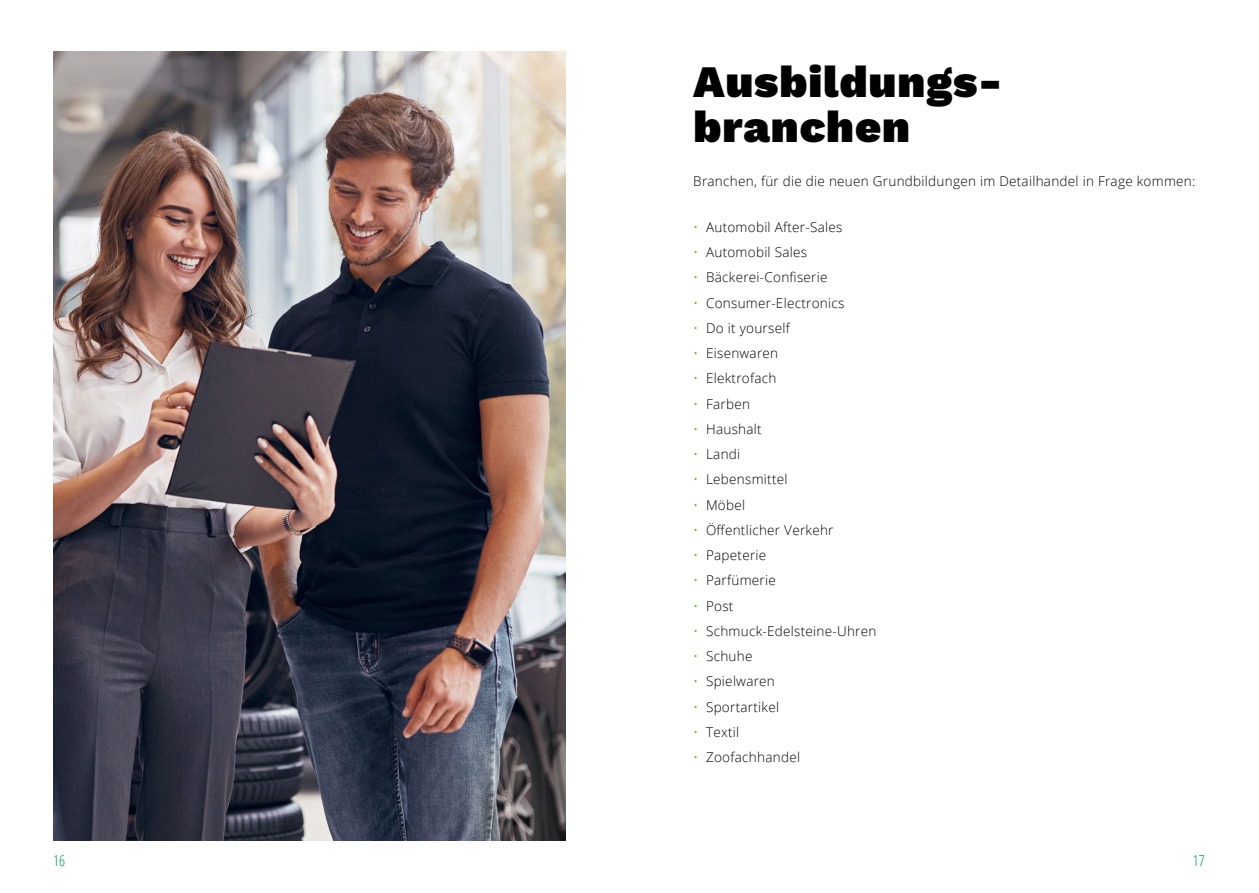
<style>
.page{position:relative;width:1259px;height:893px;background:#fff}
.page>*{position:absolute;margin:0;border:0;box-sizing:border-box;transform-origin:0 0}
.t1{font:900 45px/45px "Work Sans";letter-spacing:.02em;color:#000}
.t2{font:300 15px "Open Sans Condensed";color:#009951}
.t3{font:300 13.5px "Open Sans";letter-spacing:.02em;color:#000}
.s1{color:#76b82a}
</style>
<div class="page">
<img style="left:53px;top:51px;width:513px;height:789px">
<h1 class="t1" style="left:693px;top:58px;width:310px">Ausbildungs&shy;branchen</h1>
<p class="t3" style="left:693px;top:171px;width:503px">Branchen, für die die neuen Grundbildungen im Detailhandel in Frage kommen:</p>
<p class="t3" style="left:693px;top:218px;width:151px"><span class="s1">•</span> Automobil After-Sales</p>
<p class="t3" style="left:693px;top:243px;width:115px"><span class="s1">•</span> Automobil Sales</p>
<p class="t3" style="left:693px;top:268px;width:136px"><span class="s1">•</span> Bäckerei-Confiserie</p>
<p class="t3" style="left:693px;top:293px;width:153px"><span class="s1">•</span> Consumer-Electronics</p>
<p class="t3" style="left:693px;top:319px;width:98px"><span class="s1">•</span> Do it yourself</p>
<p class="t3" style="left:693px;top:344px;width:86px"><span class="s1">•</span> Eisenwaren</p>
<p class="t3" style="left:693px;top:369px;width:85px"><span class="s1">•</span> Elektrofach</p>
<p class="t3" style="left:693px;top:394px;width:58px"><span class="s1">•</span> Farben</p>
<p class="t3" style="left:693px;top:420px;width:70px"><span class="s1">•</span> Haushalt</p>
<p class="t3" style="left:693px;top:445px;width:48px"><span class="s1">•</span> Landi</p>
<p class="t3" style="left:693px;top:470px;width:96px"><span class="s1">•</span> Lebensmittel</p>
<p class="t3" style="left:693px;top:495px;width:53px"><span class="s1">•</span> Möbel</p>
<p class="t3" style="left:693px;top:521px;width:142px"><span class="s1">•</span> Öffentlicher Verkehr</p>
<p class="t3" style="left:693px;top:546px;width:75px"><span class="s1">•</span> Papeterie</p>
<p class="t3" style="left:693px;top:571px;width:84px"><span class="s1">•</span> Parfümerie</p>
<p class="t3" style="left:693px;top:597px;width:42px"><span class="s1">•</span> Post</p>
<p class="t3" style="left:693px;top:622px;width:185px"><span class="s1">•</span> Schmuck-Edelsteine-Uhren</p>
<p class="t3" style="left:693px;top:647px;width:61px"><span class="s1">•</span> Schuhe</p>
<p class="t3" style="left:693px;top:672px;width:83px"><span class="s1">•</span> Spielwaren</p>
<p class="t3" style="left:693px;top:698px;width:87px"><span class="s1">•</span> Sportartikel</p>
<p class="t3" style="left:693px;top:723px;width:47px"><span class="s1">•</span> Textil</p>
<p class="t3" style="left:693px;top:748px;width:108px"><span class="s1">•</span> Zoofachhandel</p>
<p class="t2" style="left:53px;top:851px;width:13px">16</p>
<p class="t2" style="left:1192px;top:851px;width:13px">17</p>
</div>
